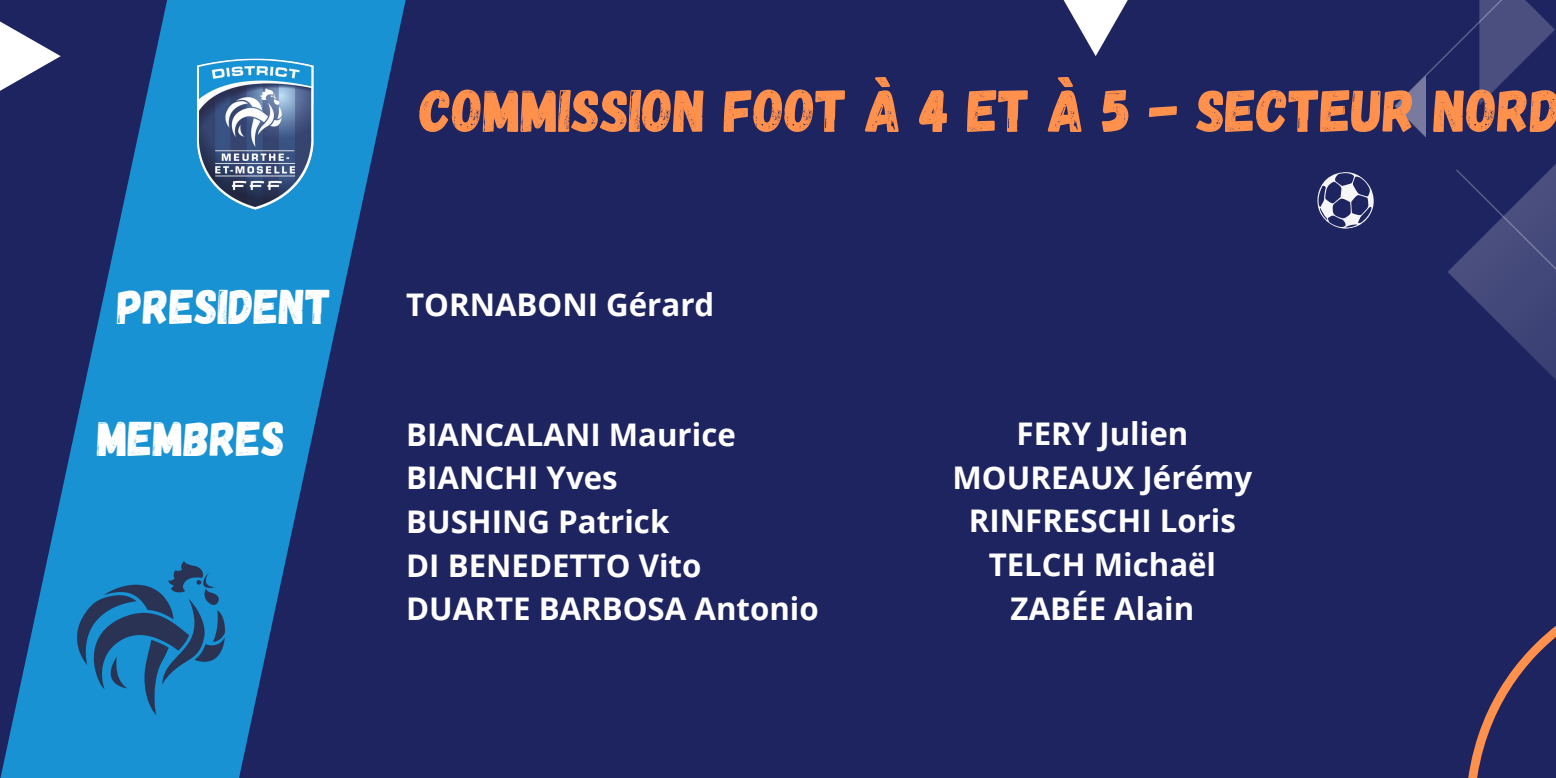
<style>
.page{position:relative;width:1556px;height:778px;background:#fff}
.page>*{position:absolute;margin:0;border:0;box-sizing:border-box;transform-origin:0 0}
.t1{font:60px "Gagalin";color:#ff914d}
.t2{font:48.6px "Gagalin";color:#fff}
.t3{font:700 31.2px "Open Sans";color:#fff}
</style>
<div class="page">
<div style="left:0;top:0;width:1555px;height:778px;background:#1e2460"></div>
<svg style="left:0;top:0;width:406px;height:778px;fill:#1992d4"></svg>
<img style="left:191px;top:56px;width:129px;height:155px">
<svg style="left:1468px;top:626px;width:87px;height:152px"></svg>
<img style="left:1394px;top:0;width:161px;height:379px">
<svg style="left:1317px;top:172px;width:57px;height:57px"></svg>
<svg style="left:0;top:21px;width:61px;height:70px"></svg>
<svg style="left:1063px;top:0;width:65px;height:56px"></svg>
<img style="left:78px;top:562px;width:146px;height:152px">
<p class="t2" style="left:117px;top:275px;width:215px">PRESIDENT</p>
<p class="t2" style="left:97px;top:407px;width:189px">MEMBRES</p>
<p class="t1" style="left:420px;top:72px;width:1142px">COMMISSION FOOT À 4 ET À 5 - SECTEUR NORD</p>
<p class="t3" style="left:406px;top:283px;width:309px">TORNABONI Gérard</p>
<p class="t3" style="left:406px;top:412px;width:331px">BIANCALANI Maurice</p>
<p class="t3" style="left:406px;top:456px;width:213px">BIANCHI Yves</p>
<p class="t3" style="left:406px;top:500px;width:265px">BUSHING Patrick</p>
<p class="t3" style="left:406px;top:543px;width:297px">DI BENEDETTO Vito</p>
<p class="t3" style="left:406px;top:587px;width:414px">DUARTE BARBOSA Antonio</p>
<p class="t3" style="left:1016px;top:411px;width:173px">FERY Julien</p>
<p class="t3" style="left:952px;top:455px;width:301px">MOUREAUX Jérémy</p>
<p class="t3" style="left:968px;top:499px;width:269px">RINFRESCHI Loris</p>
<p class="t3" style="left:988px;top:542px;width:229px">TELCH Michaël</p>
<p class="t3" style="left:1010px;top:586px;width:185px">ZABÉE Alain</p>
</div>
